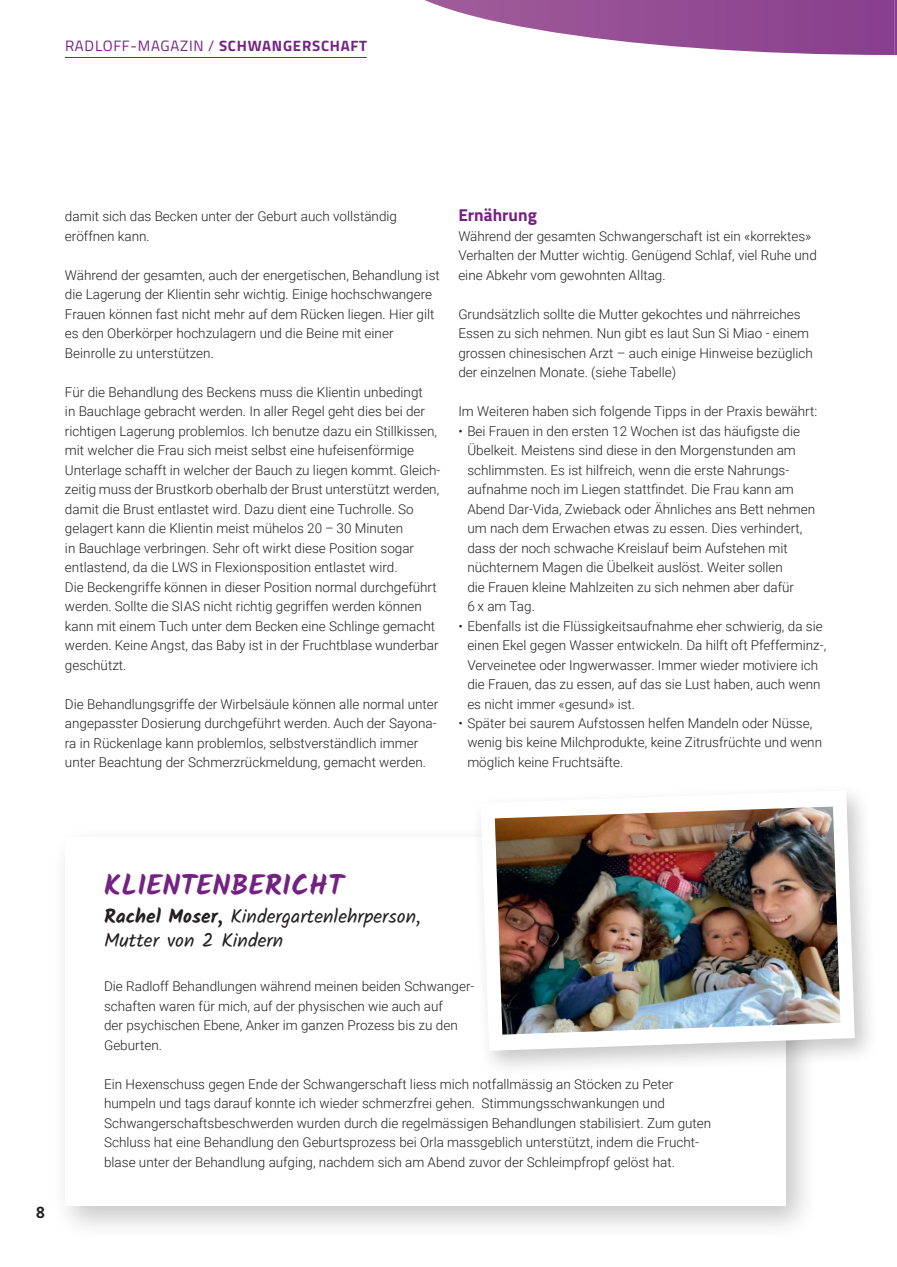
<style>
.page{position:relative;width:897px;height:1267px;background:#fff}
.page>*{position:absolute;margin:0;border:0;box-sizing:border-box;transform-origin:0 0}
.t1{font:700 28.5px "Kalam";letter-spacing:.01em;color:#752183}
.t2{font:19.5px/24px "Kalam";color:#231f20}
.t3{font:700 17.25px "Titillium Web";color:#752183}
.t4{font:700 16.5px "Brandon Grotesque";color:#231f20}
.t5{font:15px "Titillium";letter-spacing:.05em;color:#752183}
.t6{font:300 13.5px/19.5px "Roboto";color:#231f20}
.s1{font-weight:700}
</style>
<div class="page">
<hr style="left:65px;top:57px;width:302px;height:1px;background:#752183">
<div style="left:51px;top:825px;width:767px;height:416px;background:#231f20;opacity:.25"></div>
<div style="left:66px;top:837px;width:720px;height:369px;background:#fff"></div>
<div style="left:471px;top:782px;width:408px;height:295px;background:#231f20;opacity:.25"></div>
<svg style="left:480px;top:790px;width:375px;height:261px"></svg>
<img style="left:495px;top:806px;width:345px;height:228px">
<svg style="left:424px;top:0;width:473px;height:55px"></svg>
<p class="t5" style="left:65px;top:34px;width:304px">RADLOFF-MAGAZIN / <span class="s1">SCHWANGERSCHAFT</span></p>
<p class="t6" style="left:65px;top:206px;width:334px">damit sich das Becken unter der Geburt auch vollständig eröffnen kann.</p>
<p class="t6" style="left:65px;top:264px;width:376px">Während der gesamten, auch der energetischen, Behandlung ist die Lagerung der Klientin sehr wichtig. Einige hochschwangere Frauen können fast nicht mehr auf dem Rücken liegen. Hier gilt es den Oberkörper hochzulagern und die Beine mit einer Beinrolle zu unterstützen.</p>
<p class="t6" style="left:65px;top:381px;width:377px">Für die Behandlung des Beckens muss die Klientin unbedingt<br>in Bauchlage gebracht werden. In aller Regel geht dies bei der richtigen Lagerung problemlos. Ich benutze dazu ein Stillkissen, mit welcher die Frau sich meist selbst eine hufeisenförmige Unterlage schafft in welcher der Bauch zu liegen kommt. Gleich&shy;zeitig muss der Brustkorb oberhalb der Brust unterstützt werden, damit die Brust entlastet wird. Dazu dient eine Tuchrolle. So gelagert kann die Klientin meist mühelos 20 – 30 Minuten<br>in Bauchlage verbringen. Sehr oft wirkt diese Position sogar entlastend, da die LWS in Flexionsposition entlastet wird.<br>Die Beckengriffe können in dieser Position normal durchgeführt werden. Sollte die SIAS nicht richtig gegriffen werden können kann mit einem Tuch unter dem Becken eine Schlinge gemacht werden. Keine Angst, das Baby ist in der Fruchtblase wunderbar geschützt.</p>
<p class="t6" style="left:65px;top:693px;width:375px">Die Behandlungsgriffe der Wirbelsäule können alle normal unter angepasster Dosierung durchgeführt werden. Auch der Sayona&shy;ra in Rückenlage kann problemlos, selbstverständlich immer unter Beachtung der Schmerzrückmeldung, gemacht werden.</p>
<p class="t3" style="left:458px;top:202px;width:80px">Ernährung</p>
<p class="t6" style="left:458px;top:225px;width:360px">Während der gesamten Schwangerschaft ist ein «korrektes»<br>Verhalten der Mutter wichtig. Genügend Schlaf, viel Ruhe und eine Abkehr vom gewohnten Alltag.</p>
<p class="t6" style="left:458px;top:303px;width:356px">Grundsätzlich sollte die Mutter gekochtes und nährreiches Essen zu sich nehmen. Nun gibt es laut Sun Si Miao - einem grossen chinesischen Arzt – auch einige Hinweise bezüglich der einzelnen Monate. (siehe Tabelle)</p>
<p class="t6" style="left:458px;top:401px;width:360px">Im Weiteren haben sich folgende Tipps in der Praxis bewährt:</p>
<p class="t6" style="left:467px;top:420px;width:349px;text-indent:-9px">• Bei Frauen in den ersten 12 Wochen ist das häufigste die Übelkeit. Meistens sind diese in den Morgenstunden am schlimmsten. Es ist hilfreich, wenn die erste Nahrungs&shy;aufnahme noch im Liegen stattfindet. Die Frau kann am Abend Dar-Vida, Zwieback oder Ähnliches ans Bett nehmen um nach dem Erwachen etwas zu essen. Dies verhindert, dass der noch schwache Kreislauf beim Aufstehen mit nüchternem Magen die Übelkeit auslöst. Weiter sollen<br>die Frauen kleine Mahlzeiten zu sich nehmen aber dafür<br>6 x am Tag.</p>
<p class="t6" style="left:467px;top:615px;width:360px;text-indent:-9px">• Ebenfalls ist die Flüssigkeitsaufnahme eher schwierig, da sie einen Ekel gegen Wasser entwickeln. Da hilft oft Pfefferminz-, Verveinetee oder Ingwerwasser. Immer wieder motiviere ich die Frauen, das zu essen, auf das sie Lust haben, auch wenn es nicht immer «gesund» ist.</p>
<p class="t6" style="left:467px;top:713px;width:356px;text-indent:-9px">• Später bei saurem Aufstossen helfen Mandeln oder Nüsse, wenig bis keine Milchprodukte, keine Zitrusfrüchte und wenn möglich keine Fruchtsäfte.</p>
<p class="t4" style="left:36px;top:1201px;width:11px">8</p>
<h1 class="t1" style="left:104px;top:868px;width:241px">KLIENTENBERICHT</h1>
<h2 class="t2" style="left:104px;top:906px;width:318px"><span class="s1">Rachel Moser,</span> Kindergartenlehrperson,<br>Mutter von 2 Kindern</h2>
<p class="t6" style="left:104px;top:976px;width:372px">Die Radloff Behandlungen während meinen beiden Schwanger&shy;schaften waren für mich, auf der physischen wie auch auf<br>der psychischen Ebene, Anker im ganzen Prozess bis zu den Geburten.</p>
<p class="t6" style="left:104px;top:1074px;width:609px">Ein Hexenschuss gegen Ende der Schwangerschaft liess mich notfallmässig an Stöcken zu Peter humpeln und tags darauf konnte ich wieder schmerzfrei gehen. Stimmungsschwankungen und Schwangerschaftsbeschwerden wurden durch die regelmässigen Behandlungen stabilisiert. Zum guten Schluss hat eine Behandlung den Geburtsprozess bei Orla massgeblich unterstützt, indem die Frucht&shy;blase unter der Behandlung aufging, nachdem sich am Abend zuvor der Schleimpfropf gelöst hat.</p>
</div>
